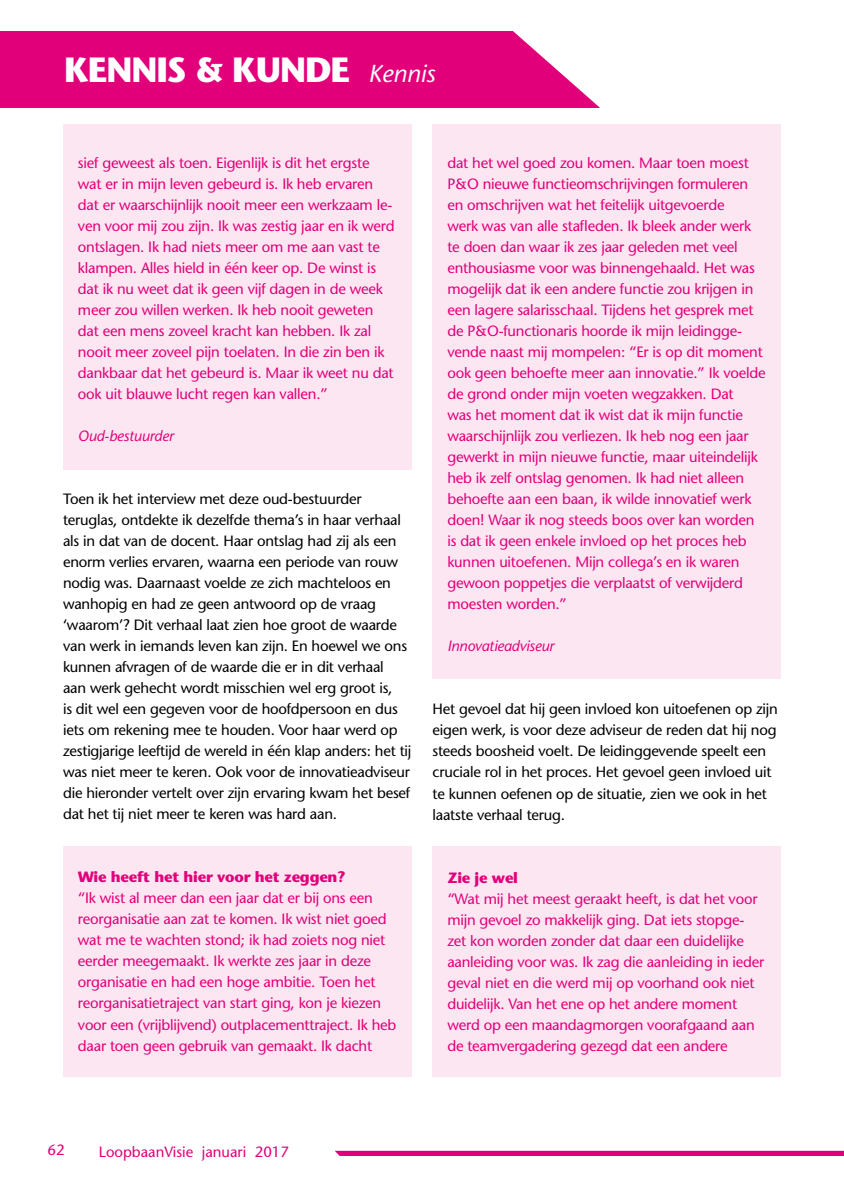
<style>
.page{position:relative;width:844px;height:1191px;background:#fff}
.page>*{position:absolute;margin:0;border:0;box-sizing:border-box;transform-origin:0 0}
.t1{font:700 35px "Stone Sans";letter-spacing:-.03em;color:#fff}
.t2{font:14.88px/21px "Stone Sans";letter-spacing:-.015em;color:#e2007a}
.t3{font:14.88px/21px "Stone Sans";letter-spacing:-.015em;color:#000}
.t4{font:700 14.88px "Stone Sans";letter-spacing:-.015em;color:#e2007a}
.t5{font:italic 14.88px "Stone Sans";letter-spacing:-.015em;color:#e2007a}
.s1{font-weight:400;font-style:italic;font-size:24.5px}
</style>
<div class="page">
<svg style="left:335px;top:1150px;width:508px;height:6px;background:#e5248c"></svg>
<svg style="left:0;top:31px;width:600px;height:77px;background:#e41283"></svg>
<div style="left:63px;top:124px;width:348px;height:346px;background:#fce6f1"></div>
<div style="left:63px;top:846px;width:348px;height:230px;background:#fce6f1"></div>
<div style="left:432px;top:846px;width:348px;height:230px;background:#fce6f1"></div>
<div style="left:432px;top:124px;width:348px;height:554px;background:#fce6f1"></div>
<h1 class="t1" style="left:64px;top:48px;width:372px">KENNIS &amp; KUNDE <span class="s1">Kennis</span></h1>
<p class="t2" style="left:78px;top:152px;width:318px">sief geweest als toen. Eigenlijk is dit het ergste wat er in mijn leven gebeurd is. Ik heb ervaren dat er waarschijnlijk nooit meer een werkzaam le&shy;ven voor mij zou zijn. Ik was zestig jaar en ik werd ontslagen. Ik had niets meer om me aan vast te klampen. Alles hield in één keer op. De winst is dat ik nu weet dat ik geen vijf dagen in de week meer zou willen werken. Ik heb nooit geweten dat een mens zoveel kracht kan hebben. Ik zal nooit meer zoveel pijn toelaten. In die zin ben ik dankbaar dat het gebeurd is. Maar ik weet nu dat ook uit blauwe lucht regen kan vallen.”</p>
<p class="t5" style="left:78px;top:427px;width:97px">Oud-bestuurder</p>
<p class="t3" style="left:63px;top:488px;width:350px">Toen ik het interview met deze oud-bestuurder teruglas, ontdekte ik dezelfde thema’s in haar verhaal als in dat van de docent. Haar ontslag had zij als een enorm verlies ervaren, waarna een periode van rouw nodig was. Daarnaast voelde ze zich machteloos en wanhopig en had ze geen antwoord op de vraag ‘waarom’? Dit verhaal laat zien hoe groot de waarde van werk in iemands leven kan zijn. En hoewel we ons kunnen afvragen of de waarde die er in dit verhaal<br>aan werk gehecht wordt misschien wel erg groot is,<br>is dit wel een gegeven voor de hoofdpersoon en dus iets om rekening mee te houden. Voor haar werd op zestigjarige leeftijd de wereld in één klap anders: het tij was niet meer te keren. Ook voor de innovatieadviseur die hieronder vertelt over zijn ervaring kwam het besef dat het tij niet meer te keren was hard aan.</p>
<p class="t4" style="left:78px;top:867px;width:269px">Wie heeft het hier voor het zeggen?</p>
<p class="t2" style="left:78px;top:887px;width:320px">“Ik wist al meer dan een jaar dat er bij ons een reorganisatie aan zat te komen. Ik wist niet goed wat me te wachten stond; ik had zoiets nog niet eerder meegemaakt. Ik werkte zes jaar in deze organisatie en had een hoge ambitie. Toen het reorganisatietraject van start ging, kon je kiezen voor een (vrijblijvend) outplacementtraject. Ik heb daar toen geen gebruik van gemaakt. Ik dacht</p>
<p class="t2" style="left:447px;top:152px;width:319px">dat het wel goed zou komen. Maar toen moest P&amp;O nieuwe functieomschrijvingen formuleren en omschrijven wat het feitelijk uitgevoerde<br>werk was van alle stafleden. Ik bleek ander werk te doen dan waar ik zes jaar geleden met veel enthousiasme voor was binnengehaald. Het was mogelijk dat ik een andere functie zou krijgen in een lagere salarisschaal. Tijdens het gesprek met de P&amp;O-functionaris hoorde ik mijn leidingge&shy;vende naast mij mompelen: “Er is op dit moment ook geen behoefte meer aan innovatie.” Ik voelde de grond onder mijn voeten wegzakken. Dat<br>was het moment dat ik wist dat ik mijn functie waarschijnlijk zou verliezen. Ik heb nog een jaar gewerkt in mijn nieuwe functie, maar uiteindelijk heb ik zelf ontslag genomen. Ik had niet alleen behoefte aan een baan, ik wilde innovatief werk doen! Waar ik nog steeds boos over kan worden is dat ik geen enkele invloed op het proces heb kunnen uitoefenen. Mijn collega’s en ik waren gewoon poppetjes die verplaatst of verwijderd moesten worden.”</p>
<p class="t5" style="left:447px;top:637px;width:108px">Innovatieadviseur</p>
<p class="t3" style="left:432px;top:698px;width:347px">Het gevoel dat hij geen invloed kon uitoefenen op zijn eigen werk, is voor deze adviseur de reden dat hij nog steeds boosheid voelt. De leidinggevende speelt een cruciale rol in het proces. Het gevoel geen invloed uit te kunnen oefenen op de situatie, zien we ook in het laatste verhaal terug.</p>
<p class="t4" style="left:447px;top:868px;width:72px">Zie je wel</p>
<p class="t2" style="left:447px;top:887px;width:318px">“Wat mij het meest geraakt heeft, is dat het voor mijn gevoel zo makkelijk ging. Dat iets stopge&shy;zet kon worden zonder dat daar een duidelijke aanleiding voor was. Ik zag die aanleiding in ieder geval niet en die werd mij op voorhand ook niet duidelijk. Van het ene op het andere moment werd op een maandagmorgen voorafgaand aan de teamvergadering gezegd dat een andere</p>
<p class="t2" style="left:47px;top:1139px;width:19px">62</p>
<p class="t2" style="left:99px;top:1140px;width:192px">LoopbaanVisie januari 2017</p>
</div>
